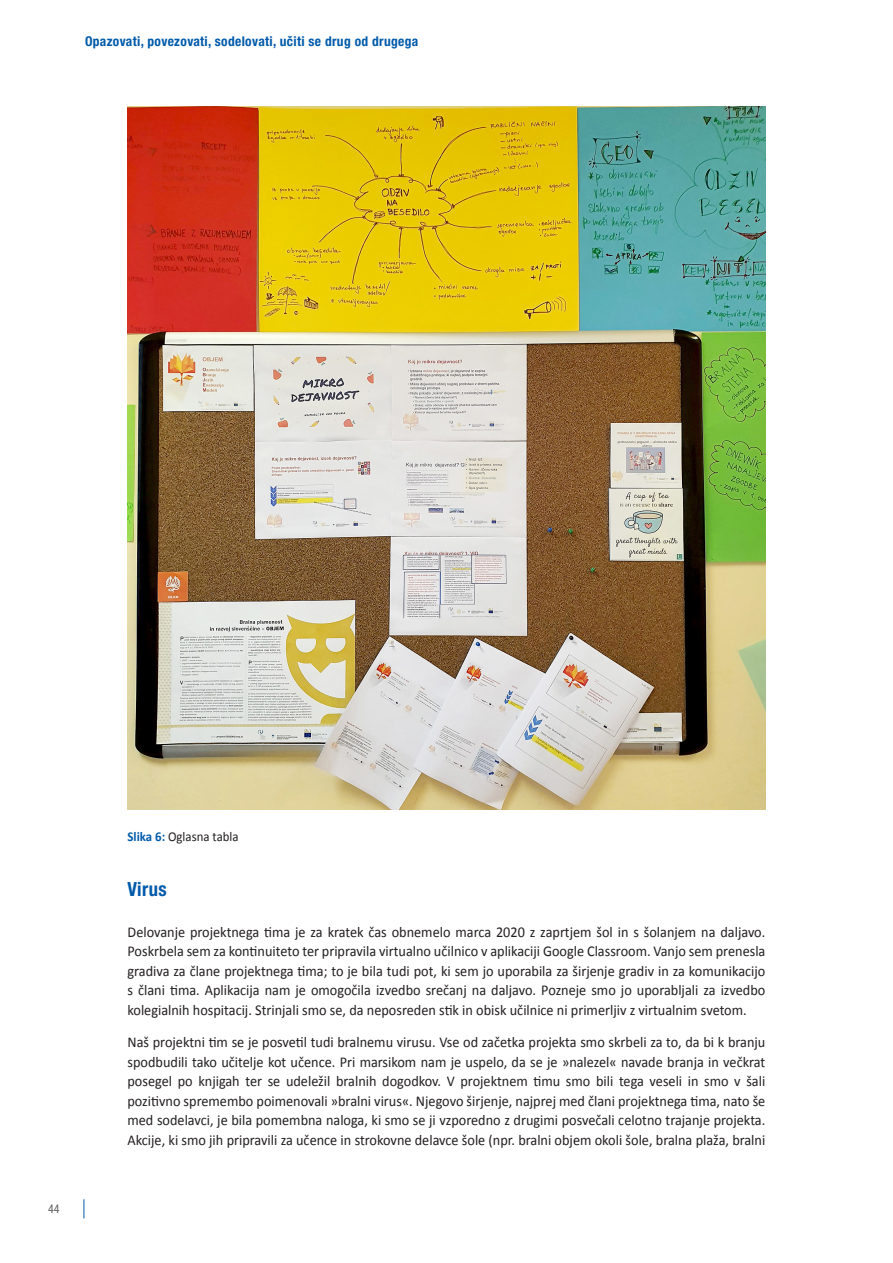
<style>
.page{position:relative;width:893px;height:1263px;background:#fff}
.page>*{position:absolute;margin:0;border:0;box-sizing:border-box;transform-origin:0 0}
.t1{font:700 condensed 19.5px "Helvetica Neue LT Pro";letter-spacing:.025em;color:#015aaa;scale:.95 1}
.t2{font:15px/19.5px "Calibri";color:#231f20;text-align:justify;scale:.95 1}
.t3{font:700 condensed 13.5px "Helvetica Neue LT Pro";letter-spacing:.025em;color:#015aaa}
.t4{font:13.5px "Calibri";color:#231f20;scale:.95 1}
.t5{font:italic condensed 12px "Helvetica Neue 57";color:#636366}
.s1{font-size:25.65px;color:#015aaa}
.s2{font-weight:700;color:#015aaa}
</style>
<div class="page">
<img style="left:128px;top:106px;width:637px;height:703px">
<p class="t3" style="left:85px;top:33px;width:335px">Opazovati, povezovati, sodelovati, učiti se drug od drugega</p>
<p class="t5" style="left:48px;top:1202px;width:39px">44 <span class="s1">|</span></p>
<p class="t4" style="left:128px;top:827px;width:118px"><span class="s2">Slika 6:</span> Oglasna tabla</p>
<h1 class="t1" style="left:128px;top:877px;width:43px">Virus</h1>
<p class="t2" style="left:128px;top:922px;width:673px">Delovanje projektnega tima je za kratek čas obnemelo marca 2020 z zaprtjem šol in s šolanjem na daljavo.<br>Poskrbela sem za kontinuiteto ter pripravila virtualno učilnico v aplikaciji Google Classroom. Vanjo sem prenesla gradiva za člane projektnega tima; to je bila tudi pot, ki sem jo uporabila za širjenje gradiv in za komunikacijo s člani tima. Aplikacija nam je omogočila izvedbo srečanj na daljavo. Pozneje smo jo uporabljali za izvedbo kolegialnih hospitacij. Strinjali smo se, da neposreden stik in obisk učilnice ni primerljiv z virtualnim svetom.</p>
<p class="t2" style="left:127px;top:1032px;width:673px">Naš projektni tim se je posvetil tudi bralnemu virusu. Vse od začetka projekta smo skrbeli za to, da bi k branju spodbudili tako učitelje kot učence. Pri marsikom nam je uspelo, da se je »nalezel« navade branja in večkrat posegel po knjigah ter se udeležil bralnih dogodkov. V projektnem timu smo bili tega veseli in smo v šali pozitivno spremembo poimenovali »bralni virus«. Njegovo širjenje, najprej med člani projektnega tima, nato še med sodelavci, je bila pomembna naloga, ki smo se ji vzporedno z drugimi posvečali celotno trajanje projekta.<br>Akcije, ki smo jih pripravili za učence in strokovne delavce šole (npr. bralni objem okoli šole, bralna plaža, bralni</p>
</div>
